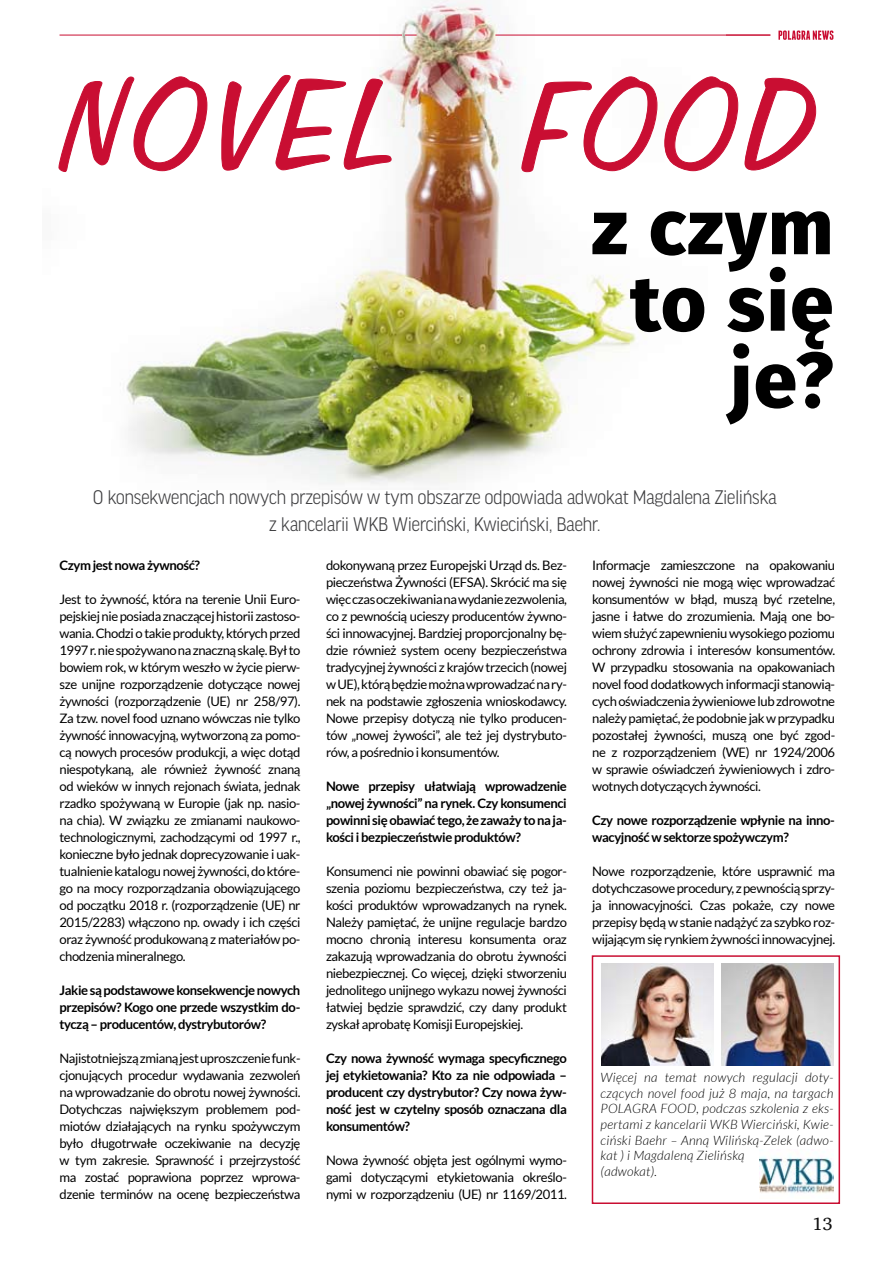
<style>
.page{position:relative;width:893px;height:1263px;background:#fff}
.page>*{position:absolute;margin:0;border:0;box-sizing:border-box;transform-origin:0 0}
.t1{font:144.75px "Freehand 575 BT Regular B";letter-spacing:.02em;color:#c90e32}
.t2{font:800 77.85px/76.5px "Fira Sans";letter-spacing:.02em;color:#000;text-align:right}
.t3{font:300 21px/27px "Good Headline Pro";letter-spacing:-.03em;color:#3e3e40;text-align:center;scale:.92 1}
.t4{font:18px "Charis SIL";color:#000}
.t5{font:13.05px/17px "Lato";letter-spacing:-.03em;color:#000;text-align:justify}
.t6{font:700 13.05px/17px "Lato";letter-spacing:-.03em;color:#000;text-align:justify}
.t7{font:italic 300 13.05px/15.6px "Lato";letter-spacing:.02em;color:#000}
</style>
<div class="page">
<hr style="left:60px;top:35px;width:711px;height:1px;background:#c90e32">
<svg style="left:778px;top:30px;width:55px;height:10px"></svg>
<div style="left:592px;top:955px;width:248px;height:249px;border:2px solid #c90e32"></div>
<img style="left:59px;top:0;width:667px;height:485px">
<svg style="left:58px;top:76px;width:150px;height:96px"></svg>
<svg style="left:221px;top:75px;width:171px;height:96px"></svg>
<svg style="left:521px;top:76px;width:137px;height:96px"></svg>
<svg style="left:664px;top:76px;width:74px;height:95px"></svg>
<svg style="left:744px;top:78px;width:72px;height:93px"></svg>
<hr style="left:60px;top:35px;width:342px;height:1px;background:#c90e32">
<svg style="left:405px;top:35px;width:12px;height:1px"></svg>
<hr style="left:495px;top:35px;width:275px;height:1px;background:#c90e32">
<img style="left:759px;top:1156px;width:74px;height:37px">
<img style="left:721px;top:964px;width:112px;height:101px">
<img style="left:601px;top:963px;width:113px;height:102px">
<h1 class="t1" style="left:60px;top:51px;width:759px">NOVEL FOOD</h1>
<h2 class="t2" style="left:592px;top:182px;width:243px">z czym to się je?</h2>
<h3 class="t3" style="left:93px;top:484px;width:745px">O konsekwencjach nowych przepisów w tym obszarze odpowiada adwokat Magdalena Zielińska z kancelarii WKB Wierciński, Kwieciński, Baehr.</h3>
<p class="t5" style="left:592px;top:556px;width:245px">Informacje zamieszczone na opakowaniu nowej żywności nie mogą więc wprowadzać konsumentów w błąd, muszą być rzetelne, jasne i łatwe do zrozumienia. Mają one bo&shy;wiem służyć zapewnieniu wysokiego poziomu ochrony zdrowia i interesów konsumentów.<br>W przypadku stosowania na opakowaniach novel food dodatkowych informacji stanowią&shy;cych oświadczenia żywieniowe lub zdrowotne należy pamiętać, że podobnie jak wprzypadku pozostałej żywności, muszą one być zgod&shy;ne z rozporządzeniem (WE) nr 1924/2006 w sprawie oświadczeń żywieniowych i zdro&shy;wotnych dotyczących żywności.</p>
<p class="t6" style="left:592px;top:811px;width:244px">Czy nowe rozporządzenie wpłynie na inno&shy;wacyjność w sektorze spożywczym?</p>
<p class="t5" style="left:592px;top:863px;width:245px">Nowe rozporządzenie, które usprawnić ma dotychczasowe procedury, zpewnością sprzy&shy;ja innowacyjności. Czas pokaże, czy nowe przepisy będą w stanie nadążyć za szybko roz&shy;wijającym się rynkiem żywności innowacyjnej.</p>
<p class="t6" style="left:59px;top:556px;width:142px">Czym jest nowa żywność?</p>
<p class="t5" style="left:59px;top:591px;width:243px">Jest to żywność, która na terenie Unii Euro&shy;pejskiej nie posiada znaczącej historii zastoso&shy;wania. Chodzi o takie produkty, których przed 1997 r. nie spożywano na znaczną skalę. Był to bowiem rok, w którym weszło w życie pierw&shy;sze unijne rozporządzenie dotyczące nowej żywności (rozporządzenie (UE) nr 258/97).<br>Za tzw. novel food uznano wówczas nie tylko żywność innowacyjną, wytworzoną za pomo&shy;cą nowych procesów produkcji, a więc dotąd niespotykaną, ale również żywność znaną od wieków w innych rejonach świata, jednak rzadko spożywaną w Europie (jak np. nasio&shy;na chia). W związku ze zmianami naukowo&shy;technologicznymi, zachodzącymi od 1997 r., konieczne było jednak doprecyzowanie i uak&shy;tualnienie katalogu nowej żywności, do które&shy;go na mocy rozporządzania obowiązującego od początku 2018 r. (rozporządzenie (UE) nr 2015/2283) włączono np. owady i ich części oraz żywność produkowaną z materiałów po&shy;chodzenia mineralnego.</p>
<p class="t6" style="left:59px;top:981px;width:242px">Jakie są podstawowe konsekwencje nowych przepisów? Kogo one przede wszystkim do&shy;tyczą – producentów, dystrybutorów?</p>
<p class="t5" style="left:59px;top:1050px;width:243px">Najistotniejszą zmianą jest uproszczenie funk&shy;cjonujących procedur wydawania zezwoleń na wprowadzanie do obrotu nowej żywności.<br>Dotychczas największym problemem pod&shy;miotów działających na rynku spożywczym było długotrwałe oczekiwanie na decyzję w tym zakresie. Sprawność i przejrzystość ma zostać poprawiona poprzez wprowa&shy;dzenie terminów na ocenę bezpieczeństwa</p>
<p class="t5" style="left:326px;top:556px;width:242px">dokonywaną przez Europejski Urząd ds. Bez&shy;pieczeństwa Żywności (EFSA). Skrócić ma się więc czas oczekiwania na wydanie zezwolenia, co z pewnością ucieszy producentów żywno&shy;ści innowacyjnej. Bardziej proporcjonalny bę&shy;dzie również system oceny bezpieczeństwa tradycyjnej żywności z krajów trzecich (nowej wUE), którą będzie można wprowadzać na ry&shy;nek na podstawie zgłoszenia wnioskodawcy.<br>Nowe przepisy dotyczą nie tylko producen&shy;tów „nowej żywości”, ale też jej dystrybuto&shy;rów, a pośrednio i konsumentów.</p>
<p class="t6" style="left:326px;top:777px;width:242px">Nowe przepisy ułatwiają wprowadzenie „nowej żywności” na rynek. Czy konsumenci powinni się obawiać tego, że zaważy to na ja&shy;kości i bezpieczeństwie produktów?</p>
<p class="t5" style="left:326px;top:863px;width:242px">Konsumenci nie powinni obawiać się pogor&shy;szenia poziomu bezpieczeństwa, czy też ja&shy;kości produktów wprowadzanych na rynek.<br>Należy pamiętać, że unijne regulacje bardzo mocno chronią interesu konsumenta oraz zakazują wprowadzania do obrotu żywności niebezpiecznej. Co więcej, dzięki stworzeniu jednolitego unijnego wykazu nowej żywności łatwiej będzie sprawdzić, czy dany produkt zyskał aprobatę Komisji Europejskiej.</p>
<p class="t6" style="left:326px;top:1049px;width:242px">Czy nowa żywność wymaga specyficznego jej etykietowania? Kto za nie odpowiada – producent czy dystrybutor? Czy nowa żyw&shy;ność jest w czytelny sposób oznaczana dla konsumentów?</p>
<p class="t5" style="left:326px;top:1152px;width:242px">Nowa żywność objęta jest ogólnymi wymo&shy;gami dotyczącymi etykietowania określo&shy;nymi w rozporządzeniu (UE) nr 1169/2011.</p>
<p class="t7" style="left:601px;top:1070px;width:234px">Więcej na temat nowych regulacji doty&shy;czących novel food już 8 maja, na targach POLAGRA FOOD, podczas szkolenia z eks&shy;pertami z kancelarii WKB Wierciński, Kwie&shy;ciński Baehr – Anną Wilińską-Zelek (adwo&shy;kat ) i Magdaleną Zielińską<br>(adwokat).</p>
<h3 class="t4" style="left:812px;top:1213px;width:22px">13</h3>
</div>
